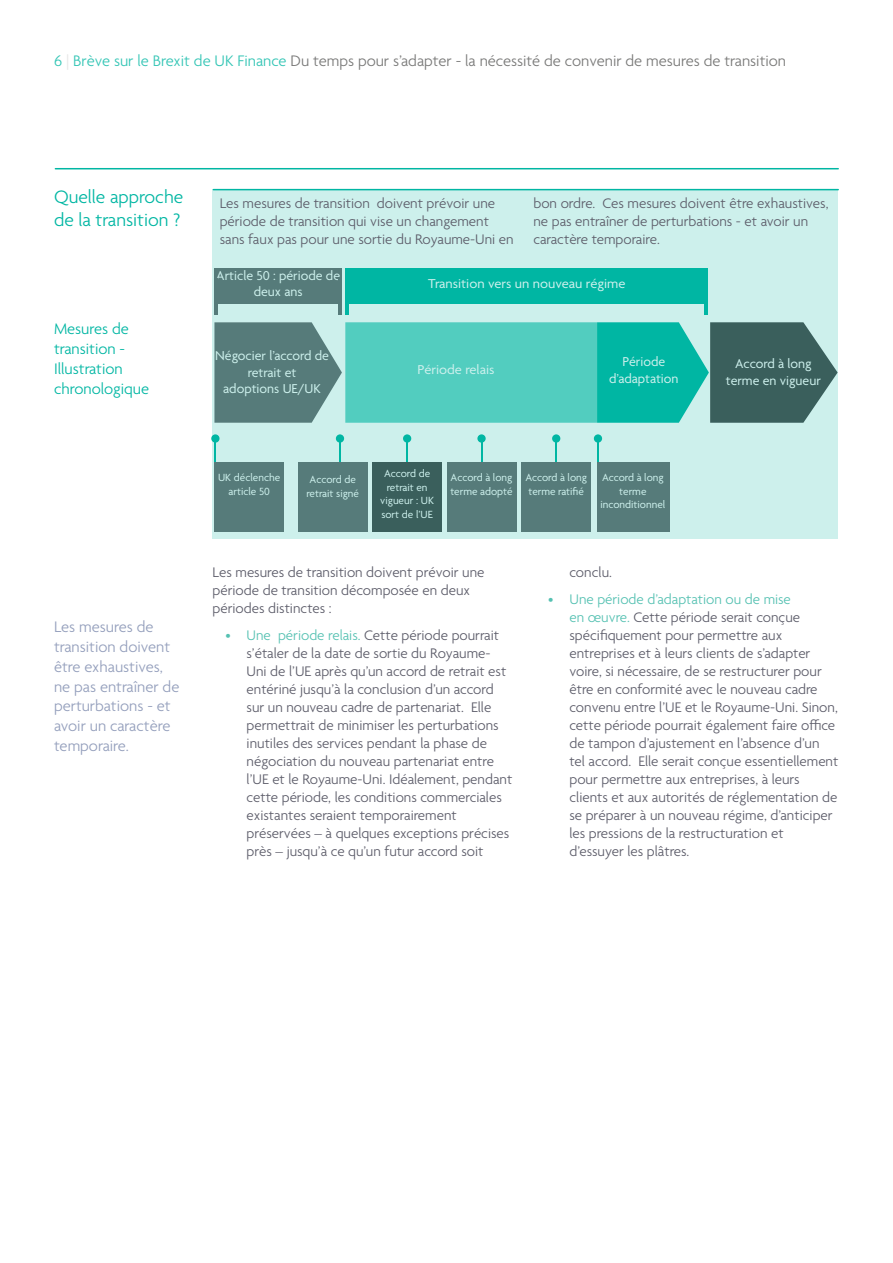
<style>
.page{position:relative;width:893px;height:1263px;background:#fff}
.page>*{position:absolute;margin:0;border:0;box-sizing:border-box;transform-origin:0 0}
.Sub_heading{font:300 19.5px/23.4px "Agenda";color:#00b6a3}
.Pullout_Quote{font:300 16.5px/19.8px "Agenda";color:#949fbc}
.t1{font:300 16.5px "Agenda";color:#797978}
.Pullout_Quote-2{font:300 16.5px/19.8px "Agenda";color:#00b6a3}
.Body_text{font:300 15px/18px "Agenda";color:#5c5c69}
.t2{font:13.95px/16.6px "Agenda";color:#fff;text-align:center}
.t3{font:13.95px "Agenda";color:#fff;scale:1.04 1}
.t4{font:11.25px/13.5px "Agenda";color:#fff;text-align:center}
.s1{color:#33c5b5}
.s2{color:#e4e4e4}
.s3{color:#55c1b2}
</style>
<div class="page">
<hr style="left:55px;top:168px;width:783px;height:1px;background:#00b6a3">
<svg style="left:211px;top:434px;width:8px;height:9px"></svg>
<svg style="left:213px;top:190px;width:625px;height:349px;background:#87c5bf"></svg>
<hr style="left:213px;top:189px;width:625px;height:1px;background:#00b6a3">
<p class="t1" style="left:54px;top:52px;width:734px"><span class="s1">6</span> <span class="s2">|</span> <span class="s1">Brève sur le Brexit de UK Finance</span> Du temps pour s’adapter - la nécessité de convenir de mesures de transition</p>
<p class="Sub_heading" style="left:54px;top:186px;width:131px">Quelle approche de la transition ?</p>
<p class="Body_text" style="left:220px;top:195px;width:296px">Les mesures de transition doivent prévoir une période de transition qui vise un changement sans faux pas pour une sortie du Royaume-Uni en</p>
<p class="Body_text" style="left:533px;top:195px;width:297px">bon ordre. Ces mesures doivent être exhaustives, ne pas entraîner de perturbations - et avoir un caractère temporaire.</p>
<p class="Pullout_Quote-2" style="left:54px;top:320px;width:97px">Mesures de transition -<br>Illustration chronologique</p>
<p class="Pullout_Quote" style="left:54px;top:618px;width:127px">Les mesures de transition doivent être exhaustives, ne pas entraîner de perturbations - et avoir un caractère temporaire.</p>
<p class="t2" style="left:216px;top:268px;width:125px">Article 50 : période de deux ans</p>
<p class="t3" style="left:428px;top:276px;width:191px">Transition vers un nouveau régime</p>
<p class="t2" style="left:215px;top:348px;width:115px">Négocier l’accord de retrait et<br>adoptions UE/UK</p>
<p class="t3" style="left:417px;top:362px;width:76px">Période relais</p>
<p class="t2" style="left:609px;top:354px;width:71px">Période d’adaptation</p>
<p class="t4" style="left:218px;top:471px;width:64px">UK déclenche article 50</p>
<p class="t4" style="left:306px;top:474px;width:54px;text-align:left">Accord de retrait signé</p>
<p class="t4" style="left:380px;top:468px;width:55px">Accord de retrait en vigueur : UK sort de l’UE</p>
<p class="t4" style="left:450px;top:471px;width:64px;text-align:left">Accord à long terme adopté</p>
<p class="t4" style="left:525px;top:471px;width:63px;text-align:left">Accord à long terme ratifié</p>
<p class="t4" style="left:600px;top:471px;width:66px">Accord à long terme inconditionnel</p>
<p class="t2" style="left:726px;top:356px;width:96px">Accord à long terme en vigueur</p>
<p class="Body_text" style="left:213px;top:564px;width:273px">Les mesures de transition doivent prévoir une période de transition décomposée en deux périodes distinctes :</p>
<p class="Body_text" style="left:247px;top:627px;width:267px;text-indent:-21px"><span class="s3">• Une période relais.</span> Cette période pourrait s’étaler de la date de sortie du Royaume-Uni de l’UE après qu’un accord de retrait est entériné jusqu’à la conclusion d’un accord sur un nouveau cadre de partenariat. Elle permettrait de minimiser les perturbations inutiles des services pendant la phase de négociation du nouveau partenariat entre l’UE et le Royaume-Uni. Idéalement, pendant cette période, les conditions commerciales existantes seraient temporairement préservées – à quelques exceptions précises près – jusqu’à ce qu’un futur accord soit</p>
<p class="Body_text" style="left:569px;top:564px;width:44px">conclu.</p>
<p class="Body_text" style="left:569px;top:591px;width:270px;text-indent:-21px"><span class="s3">• Une période d’adaptation ou de mise<br>en œuvre.</span> Cette période serait conçue spécifiquement pour permettre aux entreprises et à leurs clients de s’adapter voire, si nécessaire, de se restructurer pour être en conformité avec le nouveau cadre convenu entre l’UE et le Royaume-Uni. Sinon, cette période pourrait également faire office de tampon d’ajustement en l’absence d’un tel accord. Elle serait conçue essentiellement pour permettre aux entreprises, à leurs clients et aux autorités de réglementation de se préparer à un nouveau régime, d’anticiper les pressions de la restructuration et d’essuyer les plâtres.</p>
</div>
